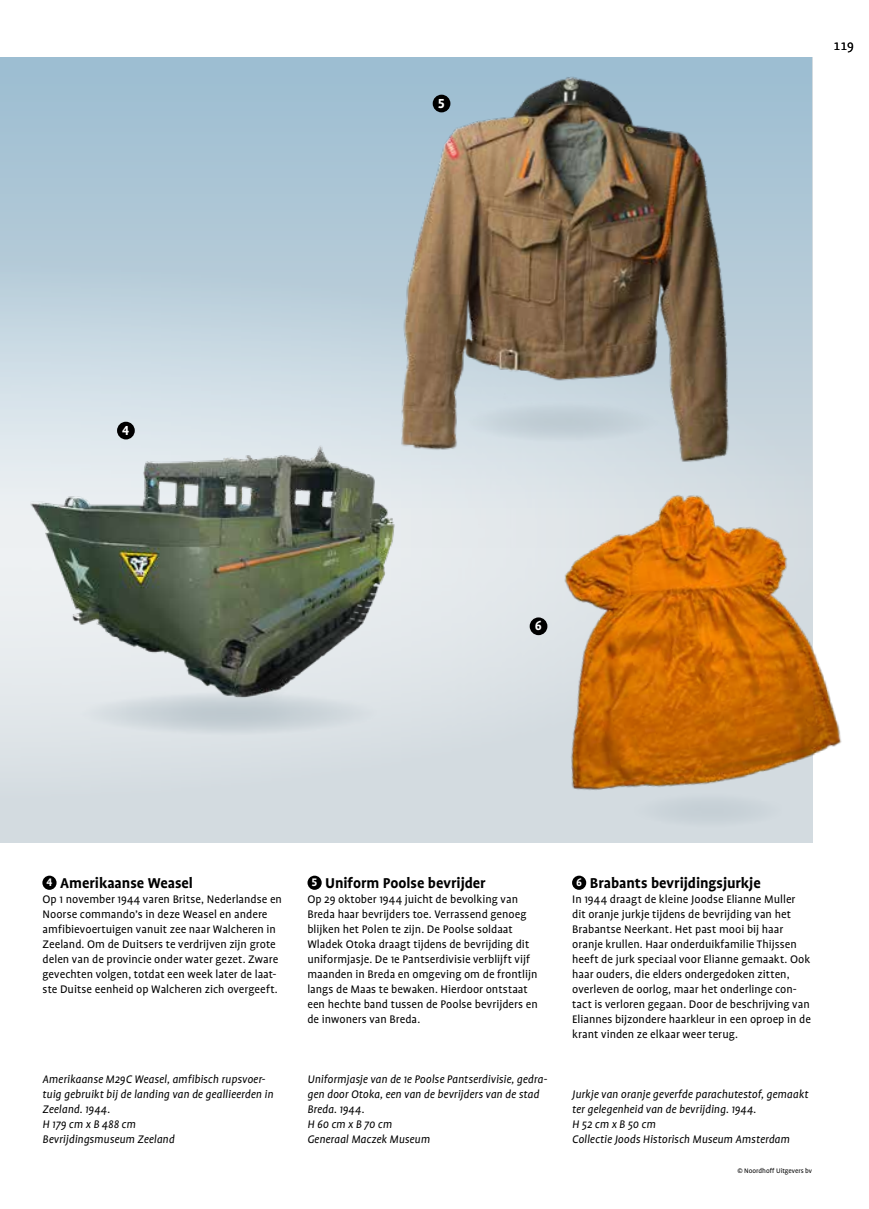
<style>
.page{position:relative;width:869px;height:1209px;background:#fff}
.page>*{position:absolute;margin:0;border:0;box-sizing:border-box;transform-origin:0 0}
.t1{font:700 16.25px "Profile";letter-spacing:-.005em;color:#000}
.t2{font:700 15px "Profile NO";color:#fff}
.t3{font:300 14.38px "Profile SC";color:#000}
.t4{font:12.5px/15px "Profile";color:#000}
.t5{font:italic 12.5px/15px "Profile";color:#000}
.t6{font:700 12.5px "Profile NO";color:#fff}
.t7{font:7.5px "Profile";color:#000}
</style>
<div class="page">
<div style="left:0;top:57px;width:811px;height:785px;background:#d3dbe0"></div>
<div style="left:434px;top:547px;width:42px;height:138px;background:#e3e8eb"></div>
<svg style="left:0;top:57px;width:476px;height:490px"></svg>
<div style="left:632px;top:792px;width:153px;height:35px;background:#cfd8dd;border-radius:50%"></div>
<img style="left:353px;top:57px;width:460px;height:489px">
<img style="left:476px;top:451px;width:366px;height:371px">
<img style="left:0;top:388px;width:434px;height:354px">
<div style="left:117px;top:421px;width:18px;height:18px;background:#000;border-radius:50%"></div>
<div style="left:432px;top:95px;width:18px;height:17px;background:#000;border-radius:50%"></div>
<div style="left:529px;top:617px;width:18px;height:18px;background:#000;border-radius:50%"></div>
<div style="left:42px;top:875px;width:15px;height:14px;background:#000;border-radius:50%"></div>
<div style="left:307px;top:875px;width:14px;height:14px;background:#000;border-radius:50%"></div>
<div style="left:571px;top:875px;width:15px;height:14px;background:#000;border-radius:50%"></div>
<p class="t2" style="left:437px;top:94px;width:9px">5</p>
<p class="t3" style="left:833px;top:37px;width:22px">119</p>
<p class="t2" style="left:122px;top:421px;width:9px">4</p>
<p class="t2" style="left:534px;top:617px;width:9px">6</p>
<h1 class="t1" style="left:60px;top:873px;width:134px">Amerikaanse Weasel</h1>
<p class="t4" style="left:43px;top:891px;width:241px">Op 1 november 1944 varen Britse, Nederlandse en Noorse commando’s in deze Weasel en andere amfibievoertuigen vanuit zee naar Walcheren in Zeeland. Om de Duitsers te verdrijven zijn grote delen van de provincie onder water gezet. Zware gevechten volgen, totdat een week later de laat&shy;ste Duitse eenheid op Walcheren zich overgeeft.</p>
<h1 class="t1" style="left:325px;top:873px;width:162px">Uniform Poolse bevrijder</h1>
<p class="t4" style="left:307px;top:891px;width:232px">Op 29 oktober 1944 juicht de bevolking van Breda haar bevrijders toe. Verrassend genoeg blijken het Polen te zijn. De Poolse soldaat Wladek Otoka draagt tijdens de bevrijding dit uniformjasje. De 1e Pantserdivisie verblijft vijf maanden in Breda en omgeving om de frontlijn langs de Maas te bewaken. Hierdoor ontstaat een hechte band tussen de Poolse bevrijders en de inwoners van Breda.</p>
<h1 class="t1" style="left:589px;top:873px;width:172px">Brabants bevrijdingsjurkje</h1>
<p class="t4" style="left:572px;top:891px;width:240px">In 1944 draagt de kleine Joodse Elianne Muller dit oranje jurkje tijdens de bevrijding van het Brabantse Neerkant. Het past mooi bij haar oranje krullen. Haar onderduikfamilie Thijssen heeft de jurk speciaal voor Elianne gemaakt. Ook haar ouders, die elders ondergedoken zitten, overleven de oorlog, maar het onderlinge con&shy;tact is verloren gegaan. Door de beschrijving van Eliannes bijzondere haarkleur in een oproep in de krant vinden ze elkaar weer terug.</p>
<p class="t6" style="left:46px;top:875px;width:7px">4</p>
<p class="t6" style="left:311px;top:875px;width:7px">5</p>
<p class="t6" style="left:576px;top:875px;width:7px">6</p>
<p class="t5" style="left:43px;top:1071px;width:232px">Amerikaanse M29C Weasel, amfibisch rupsvoer&shy;tuig gebruikt bij de landing van de geallieerden in<br>Zeeland. 1944.<br>H 179 cm x B 488 cm<br>Bevrijdingsmuseum Zeeland</p>
<p class="t5" style="left:307px;top:1071px;width:241px">Uniformjasje van de 1e Poolse Pantserdivisie, gedra&shy;gen door Otoka, een van de bevrijders van de stad<br>Breda. 1944.<br>H 60 cm x B 70 cm<br>Generaal Maczek Museum</p>
<p class="t5" style="left:572px;top:1086px;width:238px">Jurkje van oranje geverfde parachutestof, gemaakt ter gelegenheid van de bevrijding. 1944.<br>H 52 cm x B 50 cm<br>Collectie Joods Historisch Museum Amsterdam</p>
<p class="t7" style="left:737px;top:1166px;width:76px">© Noordhoff Uitgevers bv</p>
</div>
